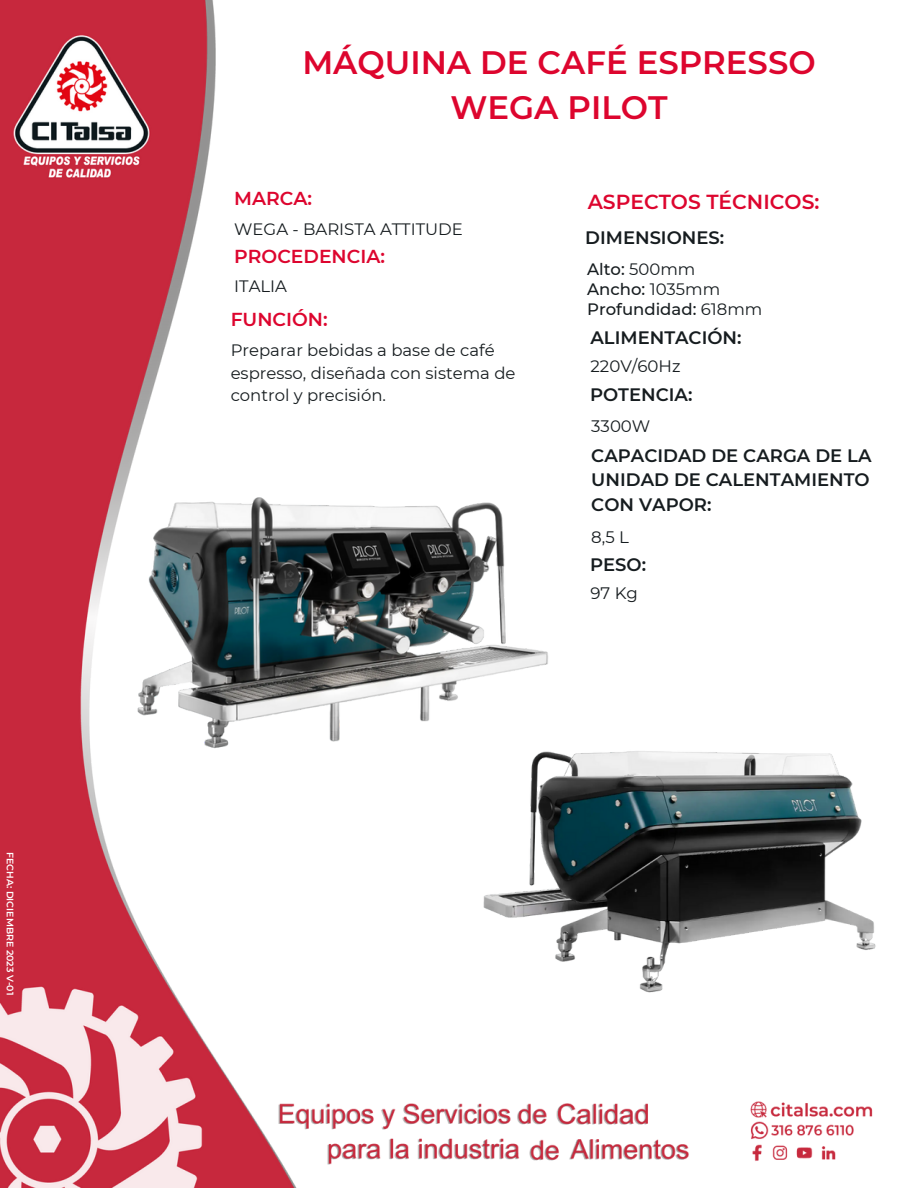
<style>
.page{position:relative;width:918px;height:1188px;background:#fff}
.page>*{position:absolute;margin:0;border:0;box-sizing:border-box;transform-origin:0 0}
.t1{font:600 32.4px/44.2px "Montserrat";color:#dd052e;text-align:center}
.t2{font:600 20.25px "Montserrat";color:#dd052e}
.t3{font:600 18.75px "Montserrat";color:#dd052e}
.t4{font:600 18px/24.8px "Montserrat";color:#161c1f;text-align:justify}
.t5{font:16.65px "Montserrat";color:#161c1f}
.t6{font:16.5px/22.5px "Montserrat";color:#161c1f}
.t7{font:500 16.5px "Montserrat";color:#161c1f}
.t8{font:600 9.45px "Montserrat";color:#fff}
.s1{font-weight:400}
</style>
<div class="page">
<img style="left:0;top:0;width:873px;height:1188px">
<img style="left:450px;top:686px;width:426px;height:318px">
<img style="left:0;top:419px;width:618px;height:382px">
<p class="t8" style="left:16px;top:852px;width:145px;rotate:90deg">FECHA: DICIEMBRE 2023 V-01</p>
<p class="t1" style="left:302px;top:41px;width:515px">MÁQUINA DE CAFÉ ESPRESSO<br>WEGA PILOT</p>
<p class="t3" style="left:234px;top:187px;width:79px">MARCA:</p>
<p class="t6" style="left:234px;top:218px;width:230px">WEGA - BARISTA ATTITUDE</p>
<p class="t3" style="left:234px;top:245px;width:152px">PROCEDENCIA:</p>
<p class="t6" style="left:234px;top:275px;width:54px">ITALIA</p>
<p class="t3" style="left:231px;top:308px;width:99px">FUNCIÓN:</p>
<p class="t6" style="left:231px;top:339px;width:286px">Preparar bebidas a base de café espresso, diseñada con sistema de control y precisión.</p>
<p class="t2" style="left:588px;top:190px;width:233px">ASPECTOS TÉCNICOS:</p>
<p class="t4" style="left:585px;top:225px;width:141px">DIMENSIONES:</p>
<p class="t7" style="left:587px;top:259px;width:110px">Alto: <span class="s1">500mm</span></p>
<p class="t7" style="left:587px;top:279px;width:135px">Ancho: <span class="s1">1035mm</span></p>
<p class="t7" style="left:587px;top:299px;width:177px">Profundidad: <span class="s1">618mm</span></p>
<p class="t4" style="left:591px;top:325px;width:153px">ALIMENTACIÓN:</p>
<p class="t5" style="left:591px;top:356px;width:92px">220V/60Hz</p>
<p class="t4" style="left:590px;top:382px;width:104px">POTENCIA:</p>
<p class="t5" style="left:591px;top:416px;width:61px">3300W</p>
<p class="t4" style="left:591px;top:443px;width:282px">CAPACIDAD DE CARGA DE LA UNIDAD DE CALENTAMIENTO CON VAPOR:</p>
<p class="t5" style="left:591px;top:526px;width:39px">8,5 L</p>
<p class="t4" style="left:590px;top:552px;width:57px">PESO:</p>
<p class="t5" style="left:591px;top:583px;width:49px">97 Kg</p>
</div>
